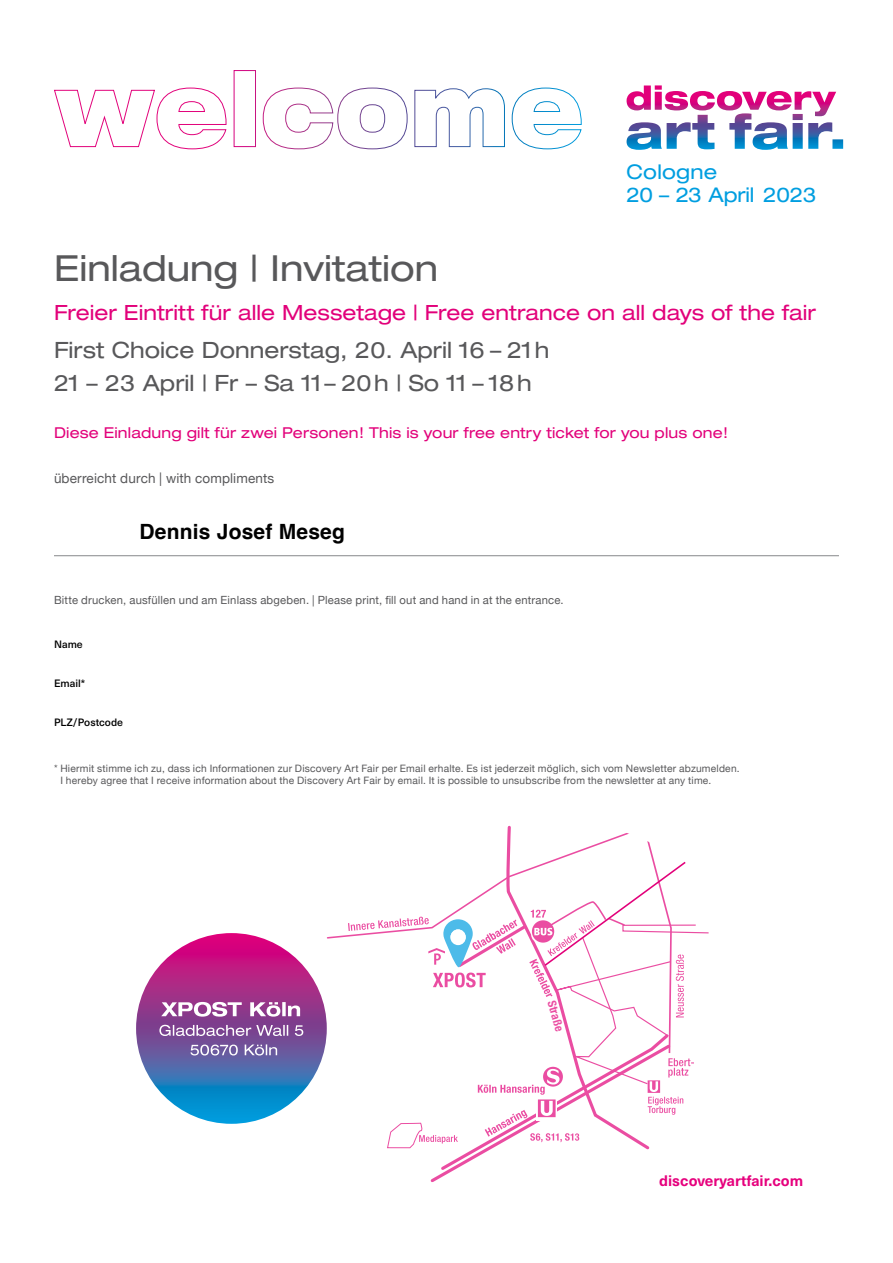
<style>
.page{position:relative;width:893px;height:1263px;background:#fff}
.page>*{position:absolute;margin:0;border:0;box-sizing:border-box;transform-origin:0 0}
.t1{font:expanded 36px "Helvetica Neue";color:#58585a}
.t2{font:expanded 22.5px/33px "Helvetica Neue";color:#58585a}
.t3{font:expanded 21px "Helvetica Neue";color:#e2007a}
.t4{font:700 21px "Helvetica";letter-spacing:.01em;color:#000}
.t5{font:expanded 20.25px "Helvetica Neue";color:#009ee0}
.t6{font:expanded 15px "Helvetica Neue";letter-spacing:.01em;color:#e2007a}
.t7{font:700 15px "Neue Haas Unica W1 G";color:#e6007d}
.t8{font:13.5px "Helvetica Neue";letter-spacing:.01em;color:#58585a}
.t9{font:700 condensed 11.7px "Helvetica Neue";color:#e2007a}
.t10{font:11.25px "Helvetica Neue";letter-spacing:.02em;color:#58585a}
.t11{font:500 10.5px "Neue Haas Unica W1 G";color:#000}
.t12{font:10.2px "Helvetica Neue";letter-spacing:.02em;color:#58585a}
.s1{color:#fff}
</style>
<div class="page">
<hr style="left:54px;top:555px;width:785px;height:1px;background:#87888a">
<svg style="left:54px;top:70px;width:528px;height:80px"></svg>
<svg style="left:627px;top:85px;width:216px;height:65px"></svg>
<svg style="left:136px;top:933px;width:191px;height:191px;background:#744c9d"></svg>
<svg style="left:190px;top:1044px;width:87px;height:11px"></svg>
<svg style="left:159px;top:1025px;width:144px;height:11px;background:#a47db2"></svg>
<svg style="left:161px;top:1002px;width:139px;height:15px"></svg>
<svg style="left:326px;top:825px;width:383px;height:357px"></svg>
<p class="t1" style="left:54px;top:246px;width:386px">Einladung | Invitation</p>
<p class="t5" style="left:627px;top:159px;width:92px">Cologne</p>
<p class="t5" style="left:627px;top:182px;width:191px">20 – 23 April 2023</p>
<p class="t3" style="left:54px;top:300px;width:763px">Freier Eintritt für alle Messetage | Free entrance on all days of the fair</p>
<p class="t2" style="left:54px;top:333px;width:497px">First Choice Donnerstag, 20. April 16 – 21h<br>21 – 23 April | Fr – Sa 11 – 20h | So 11 – 18h</p>
<p class="t6" style="left:54px;top:424px;width:676px">Diese Einladung gilt für zwei Personen! This is your free entry ticket for you plus one!</p>
<p class="t8" style="left:54px;top:468px;width:222px">überreicht durch | with compliments</p>
<p class="t4" style="left:139px;top:519px;width:207px">Dennis Josef Meseg</p>
<p class="t10" style="left:54px;top:592px;width:511px">Bitte drucken, ausfüllen und am Einlass abgeben. | Please print, fill out and hand in at the entrance.</p>
<p class="t11" style="left:54px;top:636px;width:30px">Name</p>
<p class="t11" style="left:54px;top:675px;width:33px">Email*</p>
<p class="t11" style="left:54px;top:714px;width:71px">PLZ/Postcode</p>
<p class="t12" style="left:54px;top:761px;width:687px">* Hiermit stimme ich zu, dass ich Informationen zur Discovery Art Fair per Email erhalte. Es ist jederzeit möglich, sich vom Newsletter abzumelden.</p>
<p class="t12" style="left:54px;top:773px;width:659px"><span class="s1">*</span> I hereby agree that I receive information about the Discovery Art Fair by email. It is possible to unsubscribe from the newsletter at any time.</p>
<p class="t9" style="left:558px;top:999px;width:33px;rotate:74deg">Straße</p>
<p class="t7" style="left:659px;top:1170px;width:146px">discoveryartfair.com</p>
</div>
